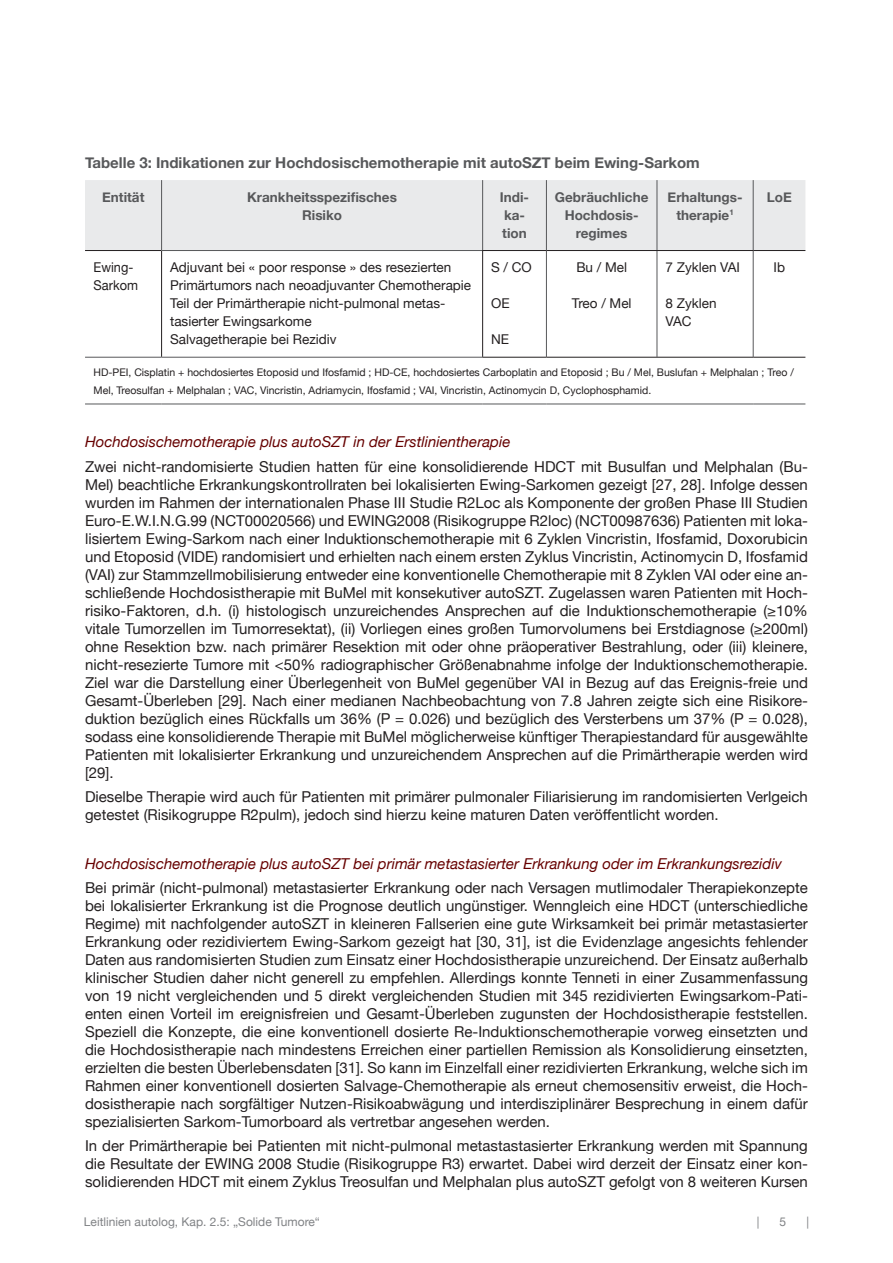
<style>
.page{position:relative;width:893px;height:1263px;background:#fff}
.page>*{position:absolute;margin:0;border:0;box-sizing:border-box;transform-origin:0 0}
.t1{font:15px/18px "Helvetica Neue";color:#231f20;text-align:justify}
.t2{font:italic 15px "Helvetica Neue";color:#600}
.t3{font:700 15px "Helvetica Neue";color:#57585a}
.t4{font:13.5px/18px "Helvetica Neue";color:#231f20}
.t5{font:700 13.5px/18px "Helvetica Neue";color:#57585a;text-align:center}
.t6{font:13.5px/18px "Helvetica Neue";color:#231f20;scale:.95 1}
.t7{font:12px "Helvetica Neue";color:#808285}
.t8{font:10.5px/18px "Helvetica Neue";color:#231f20}
</style>
<div class="page">
<div style="left:85px;top:180px;width:720px;height:70px;background:#e9eaeb"></div>
<hr style="left:85px;top:250px;width:76px;height:1px;background:#231f20">
<hr style="left:161px;top:251px;width:1px;height:106px;background:#231f20">
<hr style="left:161px;top:180px;width:1px;height:70px;background:#57585a">
<hr style="left:482px;top:180px;width:1px;height:70px;background:#57585a">
<hr style="left:546px;top:180px;width:1px;height:70px;background:#57585a">
<hr style="left:657px;top:180px;width:1px;height:70px;background:#57585a">
<hr style="left:753px;top:180px;width:1px;height:70px;background:#57585a">
<hr style="left:161px;top:250px;width:322px;height:1px;background:#57585a">
<hr style="left:546px;top:251px;width:1px;height:106px;background:#57585a">
<hr style="left:657px;top:251px;width:1px;height:106px;background:#57585a">
<hr style="left:753px;top:251px;width:1px;height:106px;background:#57585a">
<hr style="left:85px;top:357px;width:77px;height:1px;background:#57585a">
<hr style="left:162px;top:357px;width:320px;height:1px;background:#57585a">
<hr style="left:85px;top:404px;width:77px;height:1px;background:#57585a">
<hr style="left:162px;top:404px;width:321px;height:1px;background:#57585a">
<hr style="left:483px;top:404px;width:63px;height:1px;background:#57585a">
<hr style="left:546px;top:404px;width:111px;height:1px;background:#57585a">
<hr style="left:657px;top:404px;width:96px;height:1px;background:#57585a">
<hr style="left:753px;top:404px;width:52px;height:1px;background:#57585a">
<hr style="left:482px;top:250px;width:64px;height:1px;background:#231f20">
<hr style="left:482px;top:251px;width:1px;height:106px;background:#231f20">
<hr style="left:546px;top:250px;width:111px;height:1px;background:#231f20">
<hr style="left:657px;top:250px;width:96px;height:1px;background:#231f20">
<hr style="left:753px;top:250px;width:52px;height:1px;background:#231f20">
<hr style="left:482px;top:357px;width:64px;height:1px;background:#231f20">
<hr style="left:546px;top:357px;width:111px;height:1px;background:#231f20">
<hr style="left:657px;top:357px;width:96px;height:1px;background:#231f20">
<hr style="left:753px;top:357px;width:52px;height:1px;background:#231f20">
<p class="t3" style="left:85px;top:151px;width:616px">Tabelle 3: Indikationen zur Hochdosischemotherapie mit autoSZT beim Ewing-Sarkom</p>
<p class="t5" style="left:102px;top:188px;width:44px">Entität</p>
<p class="t5" style="left:247px;top:188px;width:151px">Krankheitsspezifisches<br>Risiko</p>
<p class="t5" style="left:500px;top:188px;width:31px;text-align:left">Indi&shy;ka&shy;tion</p>
<p class="t5" style="left:555px;top:188px;width:95px">Gebräuchliche<br>Hochdosis&shy;regimes</p>
<p class="t5" style="left:668px;top:188px;width:76px">Erhaltungs&shy;therapie<sup>1</sup></p>
<p class="t5" style="left:767px;top:188px;width:27px">LoE</p>
<p class="t6" style="left:94px;top:259px;width:48px">Ewing-<br>Sarkom</p>
<p class="t4" style="left:170px;top:259px;width:303px">Adjuvant bei « poor response » des resezierten Primärtumors nach neoadjuvanter Chemotherapie Teil der Primärtherapie nicht-pulmonal metas&shy;tasierter Ewingsarkome<br>Salvagetherapie bei Rezidiv</p>
<p class="t4" style="left:491px;top:259px;width:42px">S / CO</p>
<p class="t4" style="left:576px;top:259px;width:52px">Bu / Mel</p>
<p class="t4" style="left:572px;top:295px;width:61px">Treo / Mel</p>
<p class="t4" style="left:665px;top:259px;width:76px">7 Zyklen VAI</p>
<p class="t4" style="left:665px;top:295px;width:53px">8 Zyklen<br>VAC</p>
<p class="t4" style="left:774px;top:259px;width:13px">Ib</p>
<p class="t4" style="left:491px;top:295px;width:20px">OE</p>
<p class="t4" style="left:491px;top:331px;width:19px">NE</p>
<p class="t8" style="left:94px;top:364px;width:702px">HD-PEI, Cisplatin + hochdosiertes Etoposid und Ifosfamid ; HD-CE, hochdosiertes Carboplatin and Etoposid ; Bu / Mel, Buslufan + Melphalan ; Treo /<br>Mel, Treosulfan + Melphalan ; VAC, Vincristin, Adriamycin, Ifosfamid ; VAI, Vincristin, Actinomycin D, Cyclophosphamid.</p>
<p class="t2" style="left:85px;top:431px;width:427px">Hochdosischemotherapie plus autoSZT in der Erstlinientherapie</p>
<p class="t1" style="left:85px;top:458px;width:724px">Zwei nicht-randomisierte Studien hatten für eine konsolidierende HDCT mit Busulfan und Melphalan (Bu-Mel) beachtliche Erkrankungskontrollraten bei lokalisierten Ewing-Sarkomen gezeigt [27, 28]. Infolge dessen wurden im Rahmen der internationalen Phase III Studie R2Loc als Komponente der großen Phase III Studien Euro-E.W.I.N.G.99 (NCT00020566) und EWING2008 (Risikogruppe R2loc) (NCT00987636) Patienten mit loka&shy;lisiertem Ewing-Sarkom nach einer Induktionschemotherapie mit 6 Zyklen Vincristin, Ifosfamid, Doxorubicin und Etoposid (VIDE) randomisiert und erhielten nach einem ersten Zyklus Vincristin, Actinomycin D, Ifosfamid (VAI) zur Stammzellmobilisierung entweder eine konventionelle Chemotherapie mit 8 Zyklen VAI oder eine an&shy;schließende Hochdosistherapie mit BuMel mit konsekutiver autoSZT. Zugelassen waren Patienten mit Hoch&shy;risiko-Faktoren, d.h. (i) histologisch unzureichendes Ansprechen auf die Induktionschemotherapie (≥10% vitale Tumorzellen im Tumorresektat), (ii) Vorliegen eines großen Tumorvolumens bei Erstdiagnose (≥200ml) ohne Resektion bzw. nach primärer Resektion mit oder ohne präoperativer Bestrahlung, oder (iii) kleinere, nicht-resezierte Tumore mit &lt;50% radiographischer Größenabnahme infolge der Induktionschemotherapie.<br>Ziel war die Darstellung einer Überlegenheit von BuMel gegenüber VAI in Bezug auf das Ereignis-freie und Gesamt-Überleben [29]. Nach einer medianen Nachbeobachtung von 7.8 Jahren zeigte sich eine Risikore&shy;duktion bezüglich eines Rückfalls um 36% (P = 0.026) und bezüglich des Versterbens um 37% (P = 0.028), sodass eine konsolidierende Therapie mit BuMel möglicherweise künftiger Therapiestandard für ausgewählte Patienten mit lokalisierter Erkrankung und unzureichendem Ansprechen auf die Primärtherapie werden wird [29].</p>
<p class="t1" style="left:85px;top:788px;width:724px">Dieselbe Therapie wird auch für Patienten mit primärer pulmonaler Filiarisierung im randomisierten Verlgeich getestet (Risikogruppe R2pulm), jedoch sind hierzu keine maturen Daten veröffentlicht worden.</p>
<p class="t2" style="left:85px;top:852px;width:698px">Hochdosischemotherapie plus autoSZT bei primär metastasierter Erkrankung oder im Erkrankungsrezidiv</p>
<p class="t1" style="left:85px;top:879px;width:724px">Bei primär (nicht-pulmonal) metastasierter Erkrankung oder nach Versagen mutlimodaler Therapiekonzepte bei lokalisierter Erkrankung ist die Prognose deutlich ungünstiger. Wenngleich eine HDCT (unterschiedliche Regime) mit nachfolgender autoSZT in kleineren Fallserien eine gute Wirksamkeit bei primär metastasierter Erkrankung oder rezidiviertem Ewing-Sarkom gezeigt hat [30, 31], ist die Evidenzlage angesichts fehlender Daten aus randomisierten Studien zum Einsatz einer Hochdosistherapie unzureichend. Der Einsatz außerhalb klinischer Studien daher nicht generell zu empfehlen. Allerdings konnte Tenneti in einer Zusammenfassung von 19 nicht vergleichenden und 5 direkt vergleichenden Studien mit 345 rezidivierten Ewingsarkom-Pati&shy;enten einen Vorteil im ereignisfreien und Gesamt-Überleben zugunsten der Hochdosistherapie feststellen.<br>Speziell die Konzepte, die eine konventionell dosierte Re-Induktionschemotherapie vorweg einsetzten und die Hochdosistherapie nach mindestens Erreichen einer partiellen Remission als Konsolidierung einsetzten, erzielten die besten Überlebensdaten [31]. So kann im Einzelfall einer rezidivierten Erkrankung, welche sich im Rahmen einer konventionell dosierten Salvage-Chemotherapie als erneut chemosensitiv erweist, die Hoch&shy;dosistherapie nach sorgfältiger Nutzen-Risikoabwägung und interdisziplinärer Besprechung in einem dafür spezialisierten Sarkom-Tumorboard als vertretbar angesehen werden.</p>
<p class="t1" style="left:85px;top:1138px;width:724px">In der Primärtherapie bei Patienten mit nicht-pulmonal metastastasierter Erkrankung werden mit Spannung die Resultate der EWING 2008 Studie (Risikogruppe R3) erwartet. Dabei wird derzeit der Einsatz einer kon&shy;solidierenden HDCT mit einem Zyklus Treosulfan und Melphalan plus autoSZT gefolgt von 8 weiteren Kursen</p>
<p class="t7" style="left:84px;top:1212px;width:238px">Leitlinien autolog, Kap. 2.5: „Solide Tumore“</p>
<p class="t7" style="left:757px;top:1212px;width:4px">|</p>
<p class="t7" style="left:780px;top:1212px;width:8px">5</p>
<p class="t7" style="left:806px;top:1212px;width:4px">|</p>
</div>
